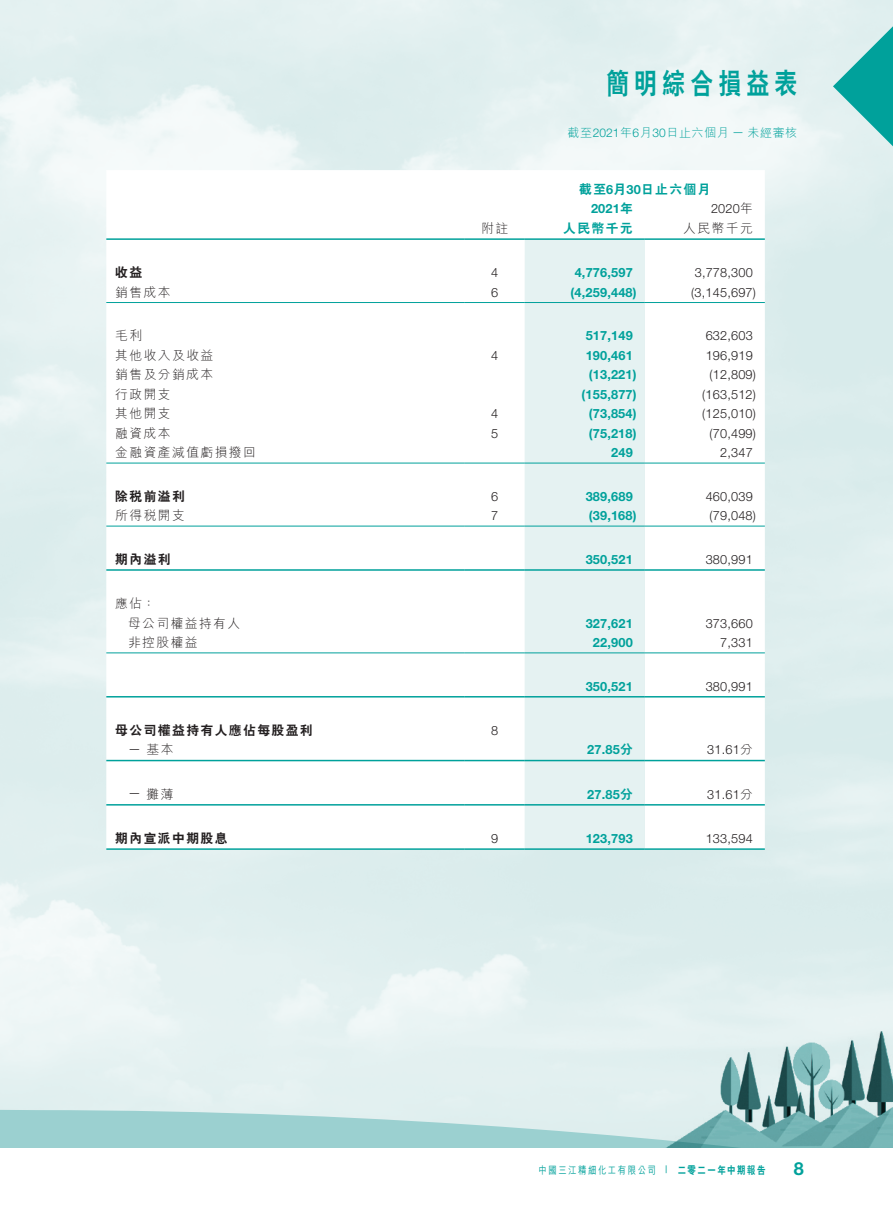
<style>
.page{position:relative;width:893px;height:1212px;background:#fff}
.page>*{position:absolute;margin:0;border:0;box-sizing:border-box;transform-origin:0 0}
.t1{font:800 28.5px "C Hei 2 HK";letter-spacing:.23em;color:#00a19b;scale:.8 1}
.t2{font:700 18px "Helvetica Neue LT Std";color:#00a19b}
._01_Body_Text{font:300 12.75px "Helvetica Neue LT Std";letter-spacing:.015em;color:#231f20}
._01_Body_Text-2{font:700 12.75px "Helvetica Neue LT Std";letter-spacing:.015em;color:#00a19b}
._15_Table_Stub{font:300 12.75px "M Hei HK";letter-spacing:.115em;color:#231f20}
._15_Table_Stub-2{font:800 12.75px "C Hei 2 HK";letter-spacing:.115em;color:#231f20}
._01_Body_Text-3{font:800 12.75px "C Hei 2 HK";letter-spacing:.115em;color:#00a19b}
._01_Body_Text-4{font:300 12.75px "M Hei HK";letter-spacing:.115em;color:#231f20}
._15_Table_Stub-3{font:300 12.75px "Helvetica Neue LT Std";color:#231f20}
.t3{font:300 12px "M Hei HK";letter-spacing:.05em;color:#00a19b}
.t4{font:500 10.5px "M Hei HK";letter-spacing:.18em;color:#00a19b;scale:.8 1}
.t5{font:800 10.5px "C Hei 2 HK";letter-spacing:.18em;color:#00a19b;scale:.8 1}
.t6{font:condensed 10.5px "Helvetica Neue LT Std";color:#00a19b}
.s1{font-family:"Helvetica Neue LT Std"}
.s2{font-family:"Helvetica Neue LT Std";font-weight:700}
.s3{font-family:"C Hei 2 HK";font-weight:800}
.s4{font-family:"M Hei HK"}
</style>
<div class="page">
<img style="left:0;top:0;width:893px;height:1107px">
<svg style="left:0;top:1107px;width:658px;height:41px;background:#b0d9d9"></svg>
<img style="left:658px;top:1032px;width:235px;height:116px">
<svg style="left:833px;top:5px;width:60px;height:163px;background:#8fd3d0"></svg>
<svg style="left:106px;top:170px;width:659px;height:678px"></svg>
<div style="left:525px;top:240px;width:120px;height:608px;background:#e5f2f2"></div>
<hr style="left:106px;top:238px;width:359px;height:2px;background:#00a19b">
<hr style="left:465px;top:238px;width:60px;height:2px;background:#00a19b">
<hr style="left:525px;top:238px;width:120px;height:2px;background:#00a19b">
<hr style="left:645px;top:238px;width:120px;height:2px;background:#00a19b">
<hr style="left:106px;top:302px;width:359px;height:1px;background:#00a19b">
<hr style="left:465px;top:302px;width:60px;height:1px;background:#00a19b">
<hr style="left:525px;top:302px;width:120px;height:1px;background:#00a19b">
<hr style="left:645px;top:302px;width:120px;height:1px;background:#00a19b">
<hr style="left:106px;top:463px;width:359px;height:1px;background:#00a19b">
<hr style="left:465px;top:463px;width:60px;height:1px;background:#00a19b">
<hr style="left:525px;top:463px;width:120px;height:1px;background:#00a19b">
<hr style="left:645px;top:463px;width:120px;height:1px;background:#00a19b">
<hr style="left:106px;top:526px;width:359px;height:1px;background:#00a19b">
<hr style="left:465px;top:526px;width:60px;height:1px;background:#00a19b">
<hr style="left:525px;top:526px;width:120px;height:1px;background:#00a19b">
<hr style="left:645px;top:526px;width:120px;height:1px;background:#00a19b">
<hr style="left:106px;top:569px;width:359px;height:2px;background:#00a19b">
<hr style="left:465px;top:569px;width:60px;height:2px;background:#00a19b">
<hr style="left:525px;top:569px;width:120px;height:2px;background:#00a19b">
<hr style="left:645px;top:569px;width:120px;height:2px;background:#00a19b">
<hr style="left:106px;top:652px;width:359px;height:1px;background:#00a19b">
<hr style="left:465px;top:652px;width:60px;height:1px;background:#00a19b">
<hr style="left:525px;top:652px;width:120px;height:1px;background:#00a19b">
<hr style="left:645px;top:652px;width:120px;height:1px;background:#00a19b">
<hr style="left:106px;top:696px;width:359px;height:1px;background:#00a19b">
<hr style="left:465px;top:696px;width:60px;height:1px;background:#00a19b">
<hr style="left:525px;top:696px;width:120px;height:1px;background:#00a19b">
<hr style="left:645px;top:696px;width:120px;height:1px;background:#00a19b">
<hr style="left:106px;top:760px;width:359px;height:1px;background:#00a19b">
<hr style="left:465px;top:760px;width:60px;height:1px;background:#00a19b">
<hr style="left:525px;top:760px;width:120px;height:1px;background:#00a19b">
<hr style="left:645px;top:760px;width:120px;height:1px;background:#00a19b">
<hr style="left:106px;top:804px;width:359px;height:1px;background:#00a19b">
<hr style="left:465px;top:804px;width:60px;height:1px;background:#00a19b">
<hr style="left:525px;top:804px;width:120px;height:1px;background:#00a19b">
<hr style="left:645px;top:804px;width:120px;height:1px;background:#00a19b">
<hr style="left:106px;top:848px;width:359px;height:2px;background:#00a19b">
<hr style="left:465px;top:848px;width:60px;height:2px;background:#00a19b">
<hr style="left:525px;top:848px;width:120px;height:2px;background:#00a19b">
<hr style="left:645px;top:848px;width:120px;height:2px;background:#00a19b">
<h1 class="t1" style="left:606px;top:64px;width:240px">簡明綜合損益表</h1>
<p class="t3" style="left:567px;top:124px;width:231px">截至<span class="s1">2021</span>年<span class="s1">6</span>月<span class="s1">30</span>日止六個月 <span class="s1">—</span> 未經審核</p>
<p class="_01_Body_Text-3" style="left:579px;top:181px;width:133px">截至月<span class="s2">6 30</span>日止六個月</p>
<p class="_01_Body_Text-2" style="left:591px;top:201px;width:43px">2021<span class="s3">年</span></p>
<p class="_01_Body_Text" style="left:711px;top:201px;width:43px">2020<span class="s4">年</span></p>
<p class="_01_Body_Text-4" style="left:481px;top:219px;width:28px">附註</p>
<p class="_01_Body_Text-3" style="left:563px;top:220px;width:71px">人民幣千元</p>
<p class="_01_Body_Text-4" style="left:683px;top:219px;width:71px">人民幣千元</p>
<p class="_15_Table_Stub-2" style="left:115px;top:264px;width:28px">收益</p>
<p class="_01_Body_Text" style="left:491px;top:265px;width:9px">4</p>
<p class="_01_Body_Text-2" style="left:575px;top:265px;width:60px">4,776,597</p>
<p class="_01_Body_Text" style="left:695px;top:265px;width:60px">3,778,300</p>
<p class="_15_Table_Stub" style="left:115px;top:283px;width:57px">銷售成本</p>
<p class="_01_Body_Text" style="left:491px;top:284px;width:9px">6</p>
<p class="_01_Body_Text-2" style="left:571px;top:284px;width:68px">)4,259,448(</p>
<p class="_01_Body_Text" style="left:691px;top:284px;width:66px">)3,145,697(</p>
<p class="_15_Table_Stub" style="left:115px;top:327px;width:28px">毛利</p>
<p class="_01_Body_Text-2" style="left:586px;top:328px;width:49px">517,149</p>
<p class="_01_Body_Text" style="left:706px;top:328px;width:49px">632,603</p>
<p class="_15_Table_Stub" style="left:115px;top:346px;width:99px">其他收入及收益</p>
<p class="_01_Body_Text" style="left:491px;top:347px;width:9px">4</p>
<p class="_01_Body_Text-2" style="left:586px;top:347px;width:49px">190,461</p>
<p class="_01_Body_Text" style="left:706px;top:347px;width:49px">196,919</p>
<p class="_15_Table_Stub" style="left:115px;top:366px;width:99px">銷售及分銷成本</p>
<p class="_01_Body_Text-2" style="left:589px;top:367px;width:49px">)13,221(</p>
<p class="_01_Body_Text" style="left:709px;top:367px;width:48px">)12,809(</p>
<p class="_15_Table_Stub" style="left:115px;top:385px;width:57px">行政開支</p>
<p class="_01_Body_Text-2" style="left:582px;top:386px;width:57px">)155,877(</p>
<p class="_01_Body_Text" style="left:702px;top:386px;width:55px">)163,512(</p>
<p class="_15_Table_Stub" style="left:115px;top:405px;width:57px">其他開支</p>
<p class="_01_Body_Text" style="left:491px;top:406px;width:9px">4</p>
<p class="_01_Body_Text-2" style="left:589px;top:406px;width:49px">)73,854(</p>
<p class="_01_Body_Text" style="left:702px;top:406px;width:55px">)125,010(</p>
<p class="_15_Table_Stub" style="left:115px;top:424px;width:57px">融資成本</p>
<p class="_01_Body_Text" style="left:491px;top:425px;width:9px">5</p>
<p class="_01_Body_Text-2" style="left:589px;top:425px;width:49px">)75,218(</p>
<p class="_01_Body_Text" style="left:709px;top:425px;width:48px">)70,499(</p>
<p class="_15_Table_Stub" style="left:115px;top:444px;width:142px">金融資產減值虧損撥回</p>
<p class="_01_Body_Text-2" style="left:611px;top:445px;width:23px">249</p>
<p class="_01_Body_Text" style="left:720px;top:445px;width:34px">2,347</p>
<p class="_15_Table_Stub-2" style="left:115px;top:488px;width:71px">除稅前溢利</p>
<p class="_01_Body_Text" style="left:491px;top:488px;width:9px">6</p>
<p class="_01_Body_Text-2" style="left:586px;top:488px;width:49px">389,689</p>
<p class="_01_Body_Text" style="left:706px;top:488px;width:49px">460,039</p>
<p class="_15_Table_Stub" style="left:115px;top:507px;width:71px">所得稅開支</p>
<p class="_01_Body_Text" style="left:491px;top:508px;width:9px">7</p>
<p class="_01_Body_Text-2" style="left:589px;top:508px;width:49px">)39,168(</p>
<p class="_01_Body_Text" style="left:709px;top:508px;width:48px">)79,048(</p>
<p class="_15_Table_Stub-2" style="left:115px;top:551px;width:57px">期內溢利</p>
<p class="_15_Table_Stub" style="left:115px;top:594px;width:41px">應佔：</p>
<p class="_01_Body_Text-2" style="left:586px;top:551px;width:49px">350,521</p>
<p class="_01_Body_Text" style="left:706px;top:551px;width:49px">380,991</p>
<p class="_15_Table_Stub" style="left:128px;top:614px;width:114px">母公司權益持有人</p>
<p class="_01_Body_Text-2" style="left:586px;top:615px;width:49px">327,621</p>
<p class="_01_Body_Text" style="left:706px;top:615px;width:49px">373,660</p>
<p class="_15_Table_Stub" style="left:128px;top:633px;width:71px">非控股權益</p>
<p class="_01_Body_Text-2" style="left:593px;top:635px;width:41px">22,900</p>
<p class="_01_Body_Text" style="left:720px;top:635px;width:34px">7,331</p>
<p class="_01_Body_Text-2" style="left:586px;top:678px;width:49px">350,521</p>
<p class="_01_Body_Text" style="left:706px;top:678px;width:49px">380,991</p>
<p class="_15_Table_Stub-2" style="left:115px;top:722px;width:199px">母公司權益持有人應佔每股盈利</p>
<p class="_01_Body_Text" style="left:491px;top:722px;width:9px">8</p>
<p class="_15_Table_Stub" style="left:146px;top:741px;width:28px">基本</p>
<p class="_15_Table_Stub-3" style="left:128px;top:741px;width:14px">—</p>
<p class="_01_Body_Text-2" style="left:587px;top:742px;width:47px">27.85<span class="s3">分</span></p>
<p class="_01_Body_Text" style="left:707px;top:742px;width:47px">31.61<span class="s4">分</span></p>
<p class="_15_Table_Stub" style="left:146px;top:785px;width:28px">攤薄</p>
<p class="_15_Table_Stub-3" style="left:128px;top:785px;width:14px">—</p>
<p class="_01_Body_Text-2" style="left:587px;top:786px;width:47px">27.85<span class="s3">分</span></p>
<p class="_01_Body_Text" style="left:707px;top:786px;width:47px">31.61<span class="s4">分</span></p>
<p class="_15_Table_Stub-2" style="left:115px;top:830px;width:114px">期內宣派中期股息</p>
<p class="_01_Body_Text" style="left:491px;top:831px;width:9px">9</p>
<p class="_01_Body_Text-2" style="left:586px;top:830px;width:49px">123,793</p>
<p class="_01_Body_Text" style="left:706px;top:831px;width:49px">133,594</p>
<p class="t4" style="left:539px;top:1162px;width:148px">中國三江精細化工有限公司</p>
<p class="t6" style="left:665px;top:1163px;width:4px">|</p>
<p class="t5" style="left:678px;top:1163px;width:111px">二零二一年中期報告</p>
<h2 class="t2" style="left:794px;top:1157px;width:12px">8</h2>
</div>
